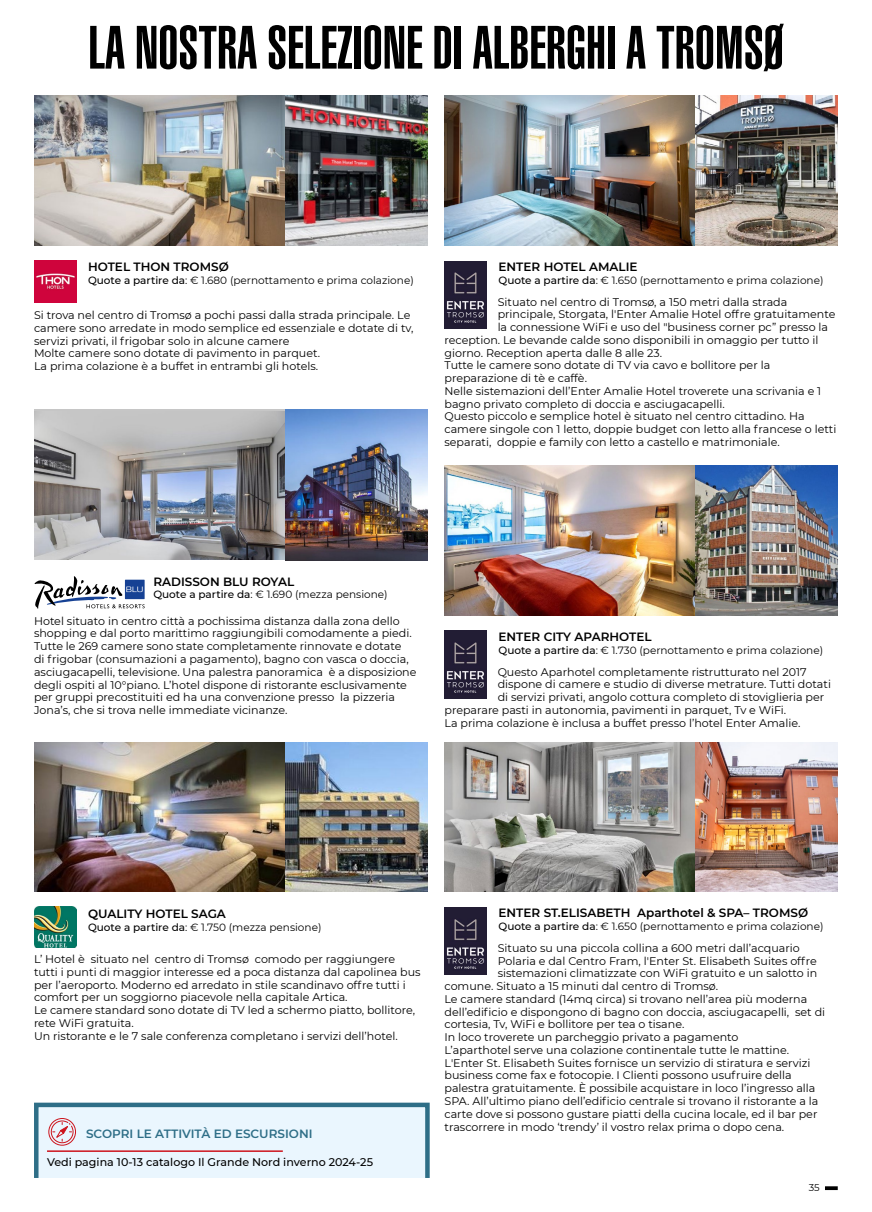
<style>
.page{position:relative;width:872px;height:1212px;background:#fff}
.page>*{position:absolute;margin:0;border:0;box-sizing:border-box;transform-origin:0 0}
.t1{font:60px "Helvetica LT Std Ultra Comp";color:#000}
.t2{font:600 12px "Montserrat";color:#000}
.t3{font:600 12px "Montserrat";color:#2e6e87}
.t4{font:11.1px/12.8px "Montserrat";color:#000}
.t5{font:500 11.1px "Montserrat";color:#000}
.t6{font:10.5px "Montserrat";color:#000}
.t7{font:9.75px "Montserrat";color:#000}
.s1{font-weight:500}
</style>
<div class="page">
<svg style="left:825px;top:1186px;width:12px;height:4px"></svg>
<div style="left:36px;top:1105px;width:391px;height:73px;background:#eaf6fe"></div>
<hr style="left:47px;top:1150px;width:236px;height:2px;background:#cd141d">
<div style="left:34px;top:1102px;width:396px;height:78px;border:4px solid #2e6e87"></div>
<div style="left:48px;top:1118px;width:28px;height:28px;border:1px solid #cd141d;border-radius:50%"></div>
<svg style="left:50px;top:1120px;width:24px;height:24px"></svg>
<img style="left:34px;top:96px;width:251px;height:150px">
<img style="left:285px;top:96px;width:142px;height:150px">
<div style="left:34px;top:409px;width:251px;height:150px;background:#c6c6c6"></div>
<img style="left:35px;top:412px;width:250px;height:147px">
<img style="left:285px;top:410px;width:142px;height:150px">
<img style="left:34px;top:742px;width:251px;height:150px">
<img style="left:285px;top:742px;width:142px;height:150px">
<img style="left:34px;top:261px;width:42px;height:41px">
<svg style="left:34px;top:576px;width:111px;height:33px"></svg>
<img style="left:34px;top:906px;width:42px;height:42px">
<img style="left:444px;top:96px;width:252px;height:150px">
<img style="left:696px;top:96px;width:142px;height:150px">
<img style="left:444px;top:261px;width:42px;height:67px">
<img style="left:444px;top:466px;width:252px;height:149px">
<img style="left:696px;top:466px;width:142px;height:149px">
<img style="left:444px;top:631px;width:42px;height:67px">
<img style="left:444px;top:742px;width:252px;height:150px">
<img style="left:696px;top:742px;width:142px;height:150px">
<img style="left:444px;top:907px;width:42px;height:67px">
<h1 class="t1" style="left:88px;top:13px;width:697px">LA NOSTRA SELEZIONE DI ALBERGHI A TROMSØ</h1>
<p class="t2" style="left:88px;top:258px;width:142px">HOTEL THON TROMSØ</p>
<p class="t6" style="left:88px;top:273px;width:327px"><span class="s1">Quote a partire da</span>: € 1.680 (pernottamento e prima colazione)</p>
<p class="t4" style="left:34px;top:308px;width:381px">Si trova nel centro di Tromsø a pochi passi dalla strada principale. Le camere sono arredate in modo semplice ed essenziale e dotate di tv, servizi privati, il frigobar solo in alcune camere<br>Molte camere sono dotate di pavimento in parquet.<br>La prima colazione è a buffet in entrambi gli hotels.</p>
<p class="t2" style="left:498px;top:258px;width:141px">ENTER HOTEL AMALIE</p>
<p class="t6" style="left:498px;top:273px;width:326px"><span class="s1">Quote a partire da</span>: € 1.650 (pernottamento e prima colazione)</p>
<p class="t4" style="left:497px;top:295px;width:291px">Situato nel centro di Tromsø, a 150 metri dalla strada</p>
<p class="t4" style="left:497px;top:308px;width:339px">principale, Storgata, l'Enter Amalie Hotel offre gratuitamente</p>
<p class="t4" style="left:497px;top:320px;width:332px">la connessione WiFi e uso del "business corner pc” presso la</p>
<p class="t4" style="left:444px;top:333px;width:375px">reception. Le bevande calde sono disponibili in omaggio per tutto il</p>
<p class="t4" style="left:444px;top:346px;width:219px">giorno. Reception aperta dalle 8 alle 23.</p>
<p class="t4" style="left:444px;top:359px;width:327px">Tutte le camere sono dotate di TV via cavo e bollitore per la</p>
<p class="t4" style="left:444px;top:371px;width:144px">preparazione di tè e caffè.</p>
<p class="t4" style="left:444px;top:384px;width:378px">Nelle sistemazioni dell’Enter Amalie Hotel troverete una scrivania e 1</p>
<p class="t4" style="left:444px;top:397px;width:282px">bagno privato completo di doccia e asciugacapelli.</p>
<p class="t4" style="left:444px;top:410px;width:362px">Questo piccolo e semplice hotel è situato nel centro cittadino. Ha</p>
<p class="t4" style="left:444px;top:422px;width:393px">camere singole con 1 letto, doppie budget con letto alla francese o letti</p>
<p class="t4" style="left:444px;top:435px;width:337px">separati, doppie e family con letto a castello e matrimoniale.</p>
<p class="t2" style="left:153px;top:573px;width:142px">RADISSON BLU ROYAL</p>
<p class="t6" style="left:153px;top:587px;width:236px"><span class="s1">Quote a partire da</span>: € 1.690 (mezza pensione)</p>
<p class="t4" style="left:34px;top:614px;width:384px">Hotel situato in centro città a pochissima distanza dalla zona dello shopping e dal porto marittimo raggiungibili comodamente a piedi.<br>Tutte le 269 camere sono state completamente rinnovate e dotate<br>di frigobar (consumazioni a pagamento), bagno con vasca o doccia, asciugacapelli, televisione. Una palestra panoramica è a disposizione degli ospiti al 10°piano. L’hotel dispone di ristorante esclusivamente per gruppi precostituiti ed ha una convenzione presso la pizzeria Jona’s, che si trova nelle immediate vicinanze.</p>
<p class="t2" style="left:498px;top:628px;width:155px">ENTER CITY APARHOTEL</p>
<p class="t6" style="left:498px;top:643px;width:326px"><span class="s1">Quote a partire da</span>: € 1.730 (pernottamento e prima colazione)</p>
<p class="t4" style="left:497px;top:665px;width:310px">Questo Aparhotel completamente ristrutturato nel 2017</p>
<p class="t4" style="left:497px;top:677px;width:335px">dispone di camere e studio di diverse metrature. Tutti dotati</p>
<p class="t4" style="left:497px;top:690px;width:328px">di servizi privati, angolo cottura completo di stoviglieria per</p>
<p class="t4" style="left:444px;top:703px;width:343px">preparare pasti in autonomia, pavimenti in parquet, Tv e WiFi.</p>
<p class="t4" style="left:444px;top:716px;width:357px">La prima colazione è inclusa a buffet presso l’hotel Enter Amalie.</p>
<p class="t2" style="left:88px;top:905px;width:139px">QUALITY HOTEL SAGA</p>
<p class="t6" style="left:88px;top:920px;width:235px"><span class="s1">Quote a partire da</span>: € 1.750 (mezza pensione)</p>
<p class="t4" style="left:34px;top:952px;width:388px">L’ Hotel è situato nel centro di Tromsø comodo per raggiungere tutti i punti di maggior interesse ed a poca distanza dal capolinea bus per l’aeroporto. Moderno ed arredato in stile scandinavo offre tutti i comfort per un soggiorno piacevole nella capitale Artica.<br>Le camere standard sono dotate di TV led a schermo piatto, bollitore, rete WiFi gratuita.<br>Un ristorante e le 7 sale conferenza completano i servizi dell’hotel.</p>
<p class="t3" style="left:86px;top:1125px;width:228px">SCOPRI LE ATTIVITÀ ED ESCURSIONI</p>
<p class="t5" style="left:47px;top:1154px;width:327px">Vedi pagina 10-13 catalogo Il Grande Nord inverno 2024-25</p>
<p class="t2" style="left:498px;top:905px;width:311px">ENTER ST.ELISABETH Aparthotel &amp; SPA– TROMSØ</p>
<p class="t6" style="left:498px;top:919px;width:326px"><span class="s1">Quote a partire da</span>: € 1.650 (pernottamento e prima colazione)</p>
<p class="t4" style="left:497px;top:941px;width:303px">Situato su una piccola collina a 600 metri dall’acquario</p>
<p class="t4" style="left:497px;top:954px;width:320px">Polaria e dal Centro Fram, l'Enter St. Elisabeth Suites offre</p>
<p class="t4" style="left:497px;top:967px;width:321px">sistemazioni climatizzate con WiFi gratuito e un salotto in</p>
<p class="t4" style="left:444px;top:979px;width:275px">comune. Situato a 15 minuti dal centro di Tromsø.</p>
<p class="t4" style="left:444px;top:992px;width:364px">Le camere standard (14mq circa) si trovano nell’area più moderna</p>
<p class="t4" style="left:444px;top:1005px;width:382px">dell’edificio e dispongono di bagno con doccia, asciugacapelli, set di</p>
<p class="t4" style="left:444px;top:1018px;width:241px">cortesia, Tv, WiFi e bollitore per tea o tisane.</p>
<p class="t4" style="left:444px;top:1030px;width:295px">In loco troverete un parcheggio privato a pagamento</p>
<p class="t4" style="left:444px;top:1043px;width:346px">L’aparthotel serve una colazione continentale tutte le mattine.</p>
<p class="t4" style="left:444px;top:1056px;width:367px">L'Enter St. Elisabeth Suites fornisce un servizio di stiratura e servizi</p>
<p class="t4" style="left:444px;top:1069px;width:349px">business come fax e fotocopie. I Clienti possono usufruire della</p>
<p class="t4" style="left:444px;top:1081px;width:372px">palestra gratuitamente. È possibile acquistare in loco l’ingresso alla</p>
<p class="t4" style="left:444px;top:1094px;width:375px">SPA. All’ultimo piano dell’edificio centrale si trovano il ristorante a la</p>
<p class="t4" style="left:444px;top:1107px;width:374px">carte dove si possono gustare piatti della cucina locale, ed il bar per</p>
<p class="t4" style="left:444px;top:1120px;width:341px">trascorrere in modo ‘trendy’ il vostro relax prima o dopo cena.</p>
<p class="t7" style="left:808px;top:1181px;width:12px">35</p>
</div>
